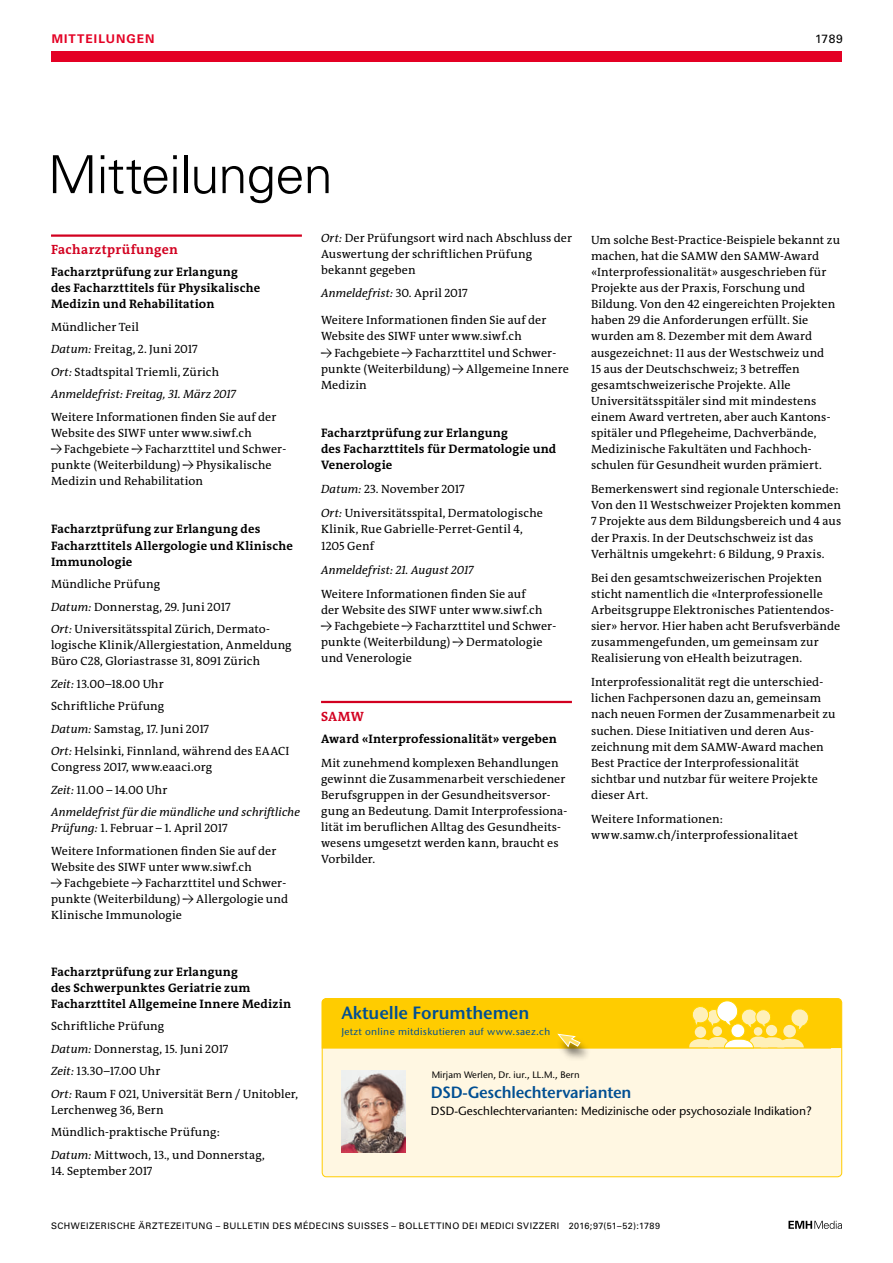
<style>
.page{position:relative;width:893px;height:1263px;background:#fff}
.page>*{position:absolute;margin:0;border:0;box-sizing:border-box;transform-origin:0 0}
.article-title{font:300 52.5px "Univers LT Std";letter-spacing:-.02em;color:#000}
.t1{font:600 17.7px "Stone Sans ITC Std";letter-spacing:-.005em;color:#004f93}
.t2{font:600 16.35px "Stone Sans ITC Std";letter-spacing:-.015em;color:#004f93}
.section-h1{font:700 13.5px "The Antiqua B W7";letter-spacing:.03em;color:#d20020}
.section-pf{font:700 13.5px "The Antiqua B W7";color:#d20020}
.section-pf-2{font:700 12.3px/16px "The Antiqua B W7";letter-spacing:.015em;color:#000}
.section-h2{font:700 12.3px/16px "The Antiqua B W7";letter-spacing:.02em;color:#000}
.section-pf-3{font:12px/16px "The Antiqua B W5 Plain";letter-spacing:.01em;color:#000}
.section-pf-4{font:italic 12px/22.5px "The Antiqua B W5 Plain";letter-spacing:.01em;color:#000}
.ressort{font:700 12px "Univers LT Std";letter-spacing:.085em;color:#e40024}
.ressort-2{font:12px "Univers LT Std";color:#000}
.t3{font:500 11.85px "Stone Sans ITC Std";color:#000}
.t4{font:500 9.9px "Stone Sans ITC Std";letter-spacing:.035em;color:#004f93}
.t5{font:500 9.45px "Stone Sans ITC Std";letter-spacing:.005em;color:#000}
.section-pf-5{font:9px "Univers LT Std";letter-spacing:.05em;color:#000}
.s1{font-style:italic}
.s2{font-style:normal}
</style>
<div class="page">
<svg style="left:788px;top:1221px;width:54px;height:8px"></svg>
<div style="left:51px;top:51px;width:791px;height:11px;background:#e40024"></div>
<hr style="left:51px;top:234px;width:251px;height:3px;background:#d20020">
<hr style="left:321px;top:701px;width:251px;height:2px;background:#d20020">
<div style="left:322px;top:998px;width:520px;height:179px;background:#fff7e2;border-radius:4px"></div>
<div style="left:556px;top:1035px;width:36px;height:27px;background:#000;opacity:.6"></div>
<svg style="left:321px;top:998px;width:521px;height:51px;background:#fed016"></svg>
<img style="left:341px;top:1071px;width:65px;height:81px">
<p class="ressort" style="left:52px;top:31px;width:104px">MITTEILUNGEN</p>
<p class="ressort-2" style="left:815px;top:31px;width:29px">1789</p>
<p class="article-title" style="left:48px;top:143px;width:286px">Mitteilungen</p>
<p class="section-h1" style="left:51px;top:241px;width:128px">Facharztprüfungen</p>
<p class="section-h2" style="left:51px;top:264px;width:211px">Facharztprüfung zur Erlangung des Facharzttitels für Physikalische<br>Medizin und Rehabilitation</p>
<p class="section-pf-3" style="left:51px;top:319px;width:89px">Mündlicher Teil</p>
<p class="section-pf-3" style="left:51px;top:341px;width:148px"><span class="s1">Datum:</span> Freitag, 2. Juni 2017</p>
<p class="section-pf-3" style="left:51px;top:364px;width:170px"><span class="s1">Ort:</span> Stadtspital Triemli, Zürich</p>
<p class="section-pf-4" style="left:51px;top:383px;width:186px">Anmeldefrist: Freitag, 31. März 2017</p>
<p class="section-pf-3" style="left:51px;top:409px;width:227px">Weitere Informationen finden Sie auf der<br>Website des SIWF unter www.siwf.ch</p>
<p class="section-pf-3" style="left:51px;top:441px;width:237px">→ Fachgebiete → Facharzttitel und Schwer&shy;punkte (Weiterbildung) → Physikalische<br>Medizin und Rehabilitation</p>
<p class="section-pf-2" style="left:51px;top:521px;width:243px">Facharztprüfung zur Erlangung des<br>Facharzttitels Allergologie und Klinische<br>Immunologie</p>
<p class="section-pf-3" style="left:51px;top:573px;width:221px;line-height:22.5px">Mündliche Prüfung<br><span class="s1">Datum:</span> Donnerstag, 29. Juni 2017<br><span class="s1">Ort:</span> Universitätsspital Zürich, Dermato-</p>
<p class="section-pf-3" style="left:51px;top:637px;width:242px">logische Klinik/Allergiestation, Anmeldung<br>Büro C28, Gloriastrasse 31, 8091 Zürich</p>
<p class="section-pf-3" style="left:51px;top:672px;width:240px;line-height:22.5px"><span class="s1">Zeit:</span> 13.00–18.00 Uhr<br>Schriftliche Prüfung<br><span class="s1">Datum:</span> Samstag, 17. Juni 2017<br><span class="s1">Ort:</span> Helsinki, Finnland, während des EAACI</p>
<p class="section-pf-4" style="left:51px;top:756px;width:251px"><span class="s2">Congress 2017, www.eaaci.org<br></span>Zeit: <span class="s2">11.00 – 14.00 Uhr<br></span>Anmeldefrist für die mündliche und schriftliche</p>
<p class="section-pf-3" style="left:51px;top:817px;width:227px;line-height:22.5px"><span class="s1">Prüfung:</span> 1. Februar – 1. April 2017<br>Weitere Informationen finden Sie auf der</p>
<p class="section-pf-3" style="left:51px;top:859px;width:202px">Website des SIWF unter www.siwf.ch</p>
<p class="section-pf-3" style="left:51px;top:875px;width:239px">→ Fachgebiete → Facharzttitel und Schwer&shy;punkte (Weiterbildung) → Allergologie und<br>Klinische Immunologie</p>
<p class="section-pf-3" style="left:321px;top:230px;width:252px"><span class="s1">Ort:</span> Der Prüfungsort wird nach Abschluss der<br>Auswertung der schriftlichen Prüfung bekannt gegeben</p>
<p class="section-pf-4" style="left:321px;top:281px;width:148px">Anmeldefrist: <span class="s2">30. April 2017</span></p>
<p class="section-pf-3" style="left:321px;top:312px;width:227px">Weitere Informationen finden Sie auf der<br>Website des SIWF unter www.siwf.ch</p>
<p class="section-pf-3" style="left:321px;top:345px;width:249px">→ Fachgebiete → Facharzttitel und Schwer&shy;punkte (Weiterbildung) → Allgemeine Innere<br>Medizin</p>
<p class="section-pf-2" style="left:321px;top:425px;width:237px">Facharztprüfung zur Erlangung<br>des Facharzttitels für Dermatologie und<br>Venerologie</p>
<p class="section-pf-3" style="left:321px;top:477px;width:223px;line-height:24.2px"><span class="s1">Datum:</span> 23. November 2017<br><span class="s1">Ort:</span> Universitätsspital, Dermatologische</p>
<p class="section-pf-3" style="left:321px;top:521px;width:203px">Klinik, Rue Gabrielle-Perret-Gentil 4,<br>1205 Genf</p>
<p class="section-pf-3" style="left:321px;top:558px;width:206px;line-height:24.2px"><span class="s1">Anmeldefrist: 21. August 2017<br></span>Weitere Informationen finden Sie auf</p>
<p class="section-pf-3" style="left:321px;top:602px;width:223px">der Website des SIWF unter www.siwf.ch</p>
<p class="section-pf-3" style="left:321px;top:618px;width:237px">→ Fachgebiete → Facharzttitel und Schwer&shy;punkte (Weiterbildung) → Dermatologie und Venerologie</p>
<p class="section-pf" style="left:321px;top:707px;width:44px">SAMW</p>
<p class="section-pf-2" style="left:321px;top:730px;width:237px">Award «Interprofessionalität» vergeben</p>
<p class="section-pf-3" style="left:321px;top:755px;width:248px">Mit zunehmend komplexen Behandlungen gewinnt die Zusammenarbeit verschiedener Berufsgruppen in der Gesundheitsversor&shy;gung an Bedeutung. Damit Interprofessiona&shy;lität im beruflichen Alltag des Gesundheits&shy;wesens umgesetzt werden kann, braucht es Vorbilder.</p>
<p class="section-pf-3" style="left:591px;top:232px;width:250px">Um solche Best-Practice-Beispiele bekannt zu machen, hat die SAMW den SAMW-Award «Interprofessionalität» ausgeschrieben für Projekte aus der Praxis, Forschung und Bildung. Von den 42 eingereichten Projekten haben 29 die Anforderungen erfüllt. Sie wurden am 8. Dezember mit dem Award ausgezeichnet: 11 aus der Westschweiz und<br>15 aus der Deutschschweiz; 3 betreffen gesamtschweizerische Projekte. Alle Universitätsspitäler sind mit mindestens einem Award vertreten, aber auch Kantons&shy;spitäler und Pflegeheime, Dachverbände, Medizinische Fakultäten und Fachhoch&shy;schulen für Gesundheit wurden prämiert.</p>
<p class="section-pf-3" style="left:591px;top:481px;width:252px">Bemerkenswert sind regionale Unterschiede:<br>Von den 11 Westschweizer Projekten kommen 7 Projekte aus dem Bildungsbereich und 4 aus der Praxis. In der Deutschschweiz ist das Verhältnis umgekehrt: 6 Bildung, 9 Praxis.</p>
<p class="section-pf-3" style="left:591px;top:570px;width:251px">Bei den gesamtschweizerischen Projekten sticht namentlich die «Interprofessionelle Arbeitsgruppe Elektronisches Patientendos&shy;sier» hervor. Hier haben acht Berufsverbände zusammengefunden, um gemeinsam zur Realisierung von eHealth beizutragen.</p>
<p class="section-pf-3" style="left:591px;top:674px;width:246px">Interprofessionalität regt die unterschied&shy;lichen Fachpersonen dazu an, gemeinsam nach neuen Formen der Zusammenarbeit zu suchen. Diese Initiativen und deren Aus&shy;zeichnung mit dem SAMW-Award machen Best Practice der Interprofessionalität sichtbar und nutzbar für weitere Projekte dieser Art.</p>
<p class="section-pf-3" style="left:591px;top:811px;width:209px">Weitere Informationen: www.samw.ch/interprofessionalitaet</p>
<p class="section-pf-2" style="left:51px;top:964px;width:242px">Facharztprüfung zur Erlangung<br>des Schwerpunktes Geriatrie zum<br>Facharzttitel Allgemeine Innere Medizin</p>
<p class="section-pf-3" style="left:51px;top:1015px;width:249px;line-height:22.5px">Schriftliche Prüfung<br><span class="s1">Datum:</span> Donnerstag, 15. Juni 2017<br><span class="s1">Zeit:</span> 13.30–17.00 Uhr<br><span class="s1">Ort:</span> Raum F 021, Universität Bern / Unitobler,</p>
<p class="section-pf-3" style="left:51px;top:1098px;width:215px;line-height:22.5px">Lerchenweg 36, Bern<br>Mündlich-praktische Prüfung:<br><span class="s1">Datum:</span> Mittwoch, 13., und Donnerstag,</p>
<p class="section-pf-3" style="left:51px;top:1163px;width:103px">14. September 2017</p>
<p class="t1" style="left:341px;top:1002px;width:190px">Aktuelle Forumthemen</p>
<p class="t4" style="left:341px;top:1026px;width:210px">Jetzt online mitdiskutieren auf www.saez.ch</p>
<p class="t5" style="left:432px;top:1068px;width:149px">Mirjam Werlen, Dr. iur., LL.M., Bern</p>
<p class="t2" style="left:431px;top:1082px;width:202px">DSD-Geschlechtervarianten</p>
<p class="t3" style="left:431px;top:1103px;width:382px">DSD-Geschlechtervarianten: Medizinische oder psychosoziale Indikation?</p>
<p class="section-pf-5" style="left:51px;top:1220px;width:610px">SCHWEIZERISCHE ÄRZTEZEITUNG – BULLETIN DES MÉDECINS SUISSES – BOLLETTINO DEI MEDICI SVIZZERI 2016;97(51–52):1789</p>
</div>
